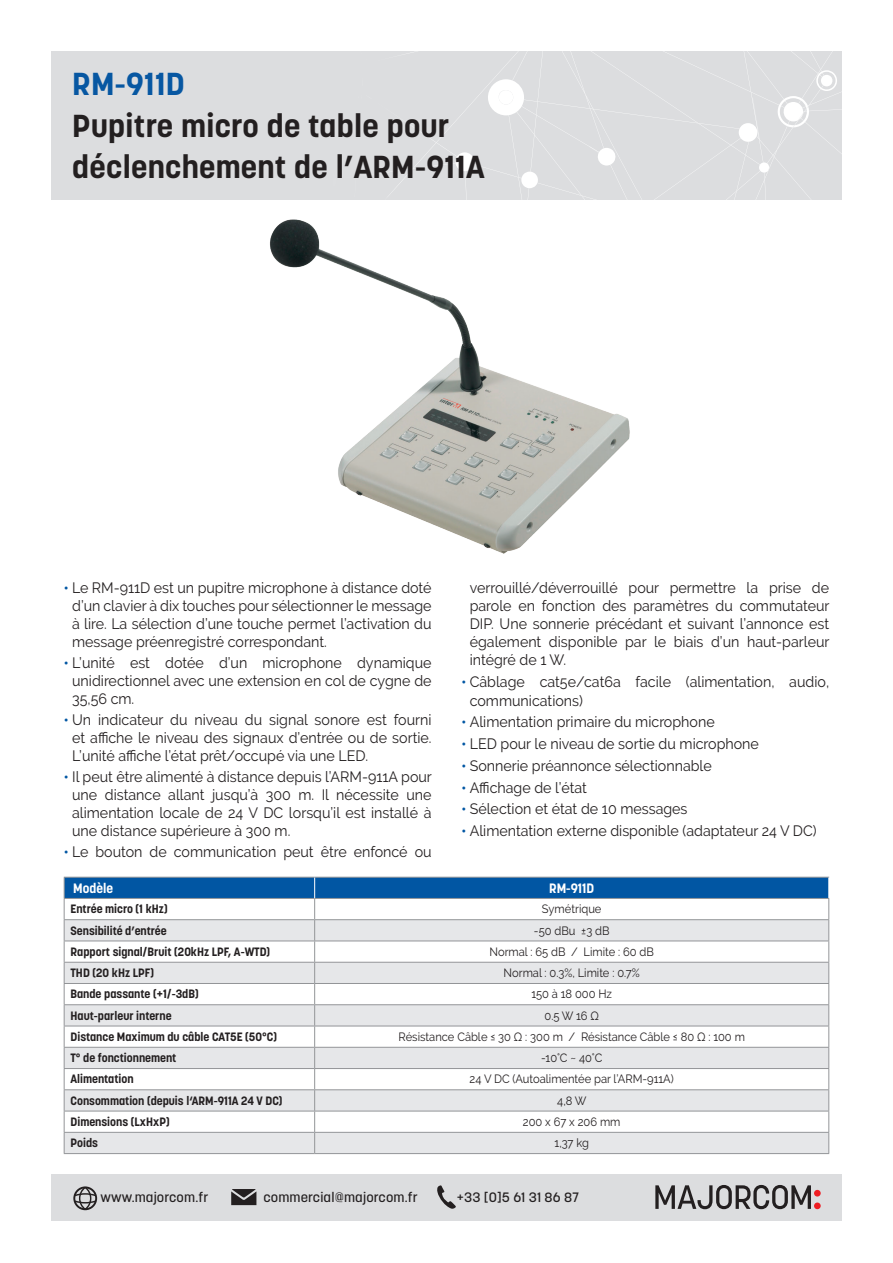
<style>
.page{position:relative;width:893px;height:1263px;background:#fff}
.page>*{position:absolute;margin:0;border:0;box-sizing:border-box;transform-origin:0 0}
.t1{font:700 31.5px/41.7px "Korolev";letter-spacing:.01em;color:#231f20;scale:1.05 1}
.t2{font:700 31.5px "Korolev";letter-spacing:.01em;color:#0757a2;scale:1.05 1}
.t3{font:15px/18px "Raleway";color:#231f20;text-align:justify;scale:.95 1}
.t4{font:500 13.5px "Korolev";letter-spacing:.01em;color:#231f20;scale:1.05 1}
.t5{font:700 13.5px "Korolev";color:#fff}
.t6{font:700 12px "Korolev";color:#231f20}
.t7{font:12px "Raleway";color:#231f20;scale:.93 1}
.s1{font-weight:700;font-size:14.25px;color:#0156a3}
</style>
<div class="page">
<div style="left:51px;top:51px;width:791px;height:149px;background:#dcdddf"></div>
<svg style="left:390px;top:51px;width:452px;height:149px"></svg>
<div style="left:51px;top:1174px;width:791px;height:46px;background:#dcdddf"></div>
<svg style="left:655px;top:1185px;width:166px;height:24px"></svg>
<svg style="left:73px;top:1186px;width:24px;height:24px"></svg>
<svg style="left:231px;top:1189px;width:25px;height:16px"></svg>
<svg style="left:437px;top:1185px;width:19px;height:24px"></svg>
<img style="left:270px;top:219px;width:360px;height:335px">
<hr style="left:64px;top:1153px;width:251px;height:1px;background:#939598">
<hr style="left:315px;top:1153px;width:514px;height:1px;background:#939598">
<svg style="left:64px;top:877px;width:765px;height:276px"></svg>
<hr style="left:315px;top:1047px;width:514px;height:1px;background:#939598">
<h1 class="t2" style="left:72px;top:64px;width:109px">RM-911D</h1>
<h1 class="t1" style="left:72px;top:105px;width:394px">Pupitre micro de table pour déclenchement de l’ARM-911A</h1>
<p class="t3" style="left:72px;top:579px;width:380px;text-indent:-8px"><span class="s1">•</span> Le RM-911D est un pupitre microphone à distance doté d’un clavier à dix touches pour sélectionner le message à lire. La sélection d’une touche permet l’activation du message préenregistré correspondant.</p>
<p class="t3" style="left:72px;top:654px;width:380px;text-indent:-8px"><span class="s1">•</span> L’unité est dotée d’un microphone dynamique unidirectionnel avec une extension en col de cygne de 35,56 cm.</p>
<p class="t3" style="left:72px;top:711px;width:380px;text-indent:-8px"><span class="s1">•</span> Un indicateur du niveau du signal sonore est fourni et affiche le niveau des signaux d’entrée ou de sortie.<br>L’unité affiche l’état prêt/occupé via une LED.</p>
<p class="t3" style="left:72px;top:768px;width:380px;text-indent:-8px"><span class="s1">•</span> Il peut être alimenté à distance depuis l’ARM-911A pour une distance allant jusqu’à 300 m. Il nécessite une alimentation locale de 24 V DC lorsqu’il est installé à une distance supérieure à 300 m.</p>
<p class="t3" style="left:64px;top:843px;width:389px"><span class="s1">•</span> Le bouton de communication peut être enfoncé ou</p>
<p class="t3" style="left:470px;top:579px;width:380px">verrouillé/déverrouillé pour permettre la prise de parole en fonction des paramètres du commutateur DIP. Une sonnerie précédant et suivant l’annonce est également disponible par le biais d’un haut-parleur intégré de 1 W.</p>
<p class="t3" style="left:470px;top:672px;width:380px;line-height:18.8px;text-indent:-8px"><span class="s1">•</span> Câblage cat5e/cat6a facile (alimentation, audio, communications)</p>
<p class="t3" style="left:461px;top:713px;width:268px"><span class="s1">•</span> Alimentation primaire du microphone</p>
<p class="t3" style="left:461px;top:735px;width:315px"><span class="s1">•</span> LED pour le niveau de sortie du microphone</p>
<p class="t3" style="left:461px;top:756px;width:265px"><span class="s1">•</span> Sonnerie préannonce sélectionnable</p>
<p class="t3" style="left:461px;top:778px;width:134px"><span class="s1">•</span> Affichage de l’état</p>
<p class="t3" style="left:461px;top:800px;width:240px"><span class="s1">•</span> Sélection et état de 10 messages</p>
<p class="t3" style="left:461px;top:822px;width:376px"><span class="s1">•</span> Alimentation externe disponible (adaptateur 24 V DC)</p>
<p class="t5" style="left:73px;top:879px;width:41px">Modèle</p>
<p class="t5" style="left:549px;top:879px;width:47px">RM-911D</p>
<p class="t6" style="left:71px;top:901px;width:99px">Entrée micro (1 kHz)</p>
<p class="t7" style="left:542px;top:902px;width:66px">Symétrique</p>
<p class="t6" style="left:71px;top:923px;width:98px">Sensibilité d’entrée</p>
<p class="t7" style="left:534px;top:923px;width:83px">-50 dBu ±3 dB</p>
<p class="t6" style="left:71px;top:944px;width:201px">Rapport signal/Bruit (20kHz LPF, A-WTD)</p>
<p class="t7" style="left:489px;top:945px;width:178px">Normal : 65 dB / Limite : 60 dB</p>
<p class="t6" style="left:71px;top:965px;width:85px">THD (20 kHz LPF)</p>
<p class="t7" style="left:504px;top:966px;width:148px">Normal : 0.3%, Limite : 0.7%</p>
<p class="t6" style="left:71px;top:986px;width:130px">Bande passante (+1/-3dB)</p>
<p class="t7" style="left:531px;top:987px;width:88px">150 à 18 000 Hz</p>
<p class="t6" style="left:71px;top:1008px;width:103px">Haut-parleur interne</p>
<p class="t7" style="left:544px;top:1008px;width:60px">0.5 W 16 Ω</p>
<p class="t6" style="left:71px;top:1029px;width:208px">Distance Maximum du câble CAT5E (50°C)</p>
<p class="t7" style="left:399px;top:1030px;width:374px">Résistance Câble ≤ 30 Ω : 300 m / Résistance Câble ≤ 80 Ω : 100 m</p>
<p class="t6" style="left:71px;top:1050px;width:107px">T° de fonctionnement</p>
<p class="t7" style="left:541px;top:1051px;width:67px">-10°C ~ 40°C</p>
<p class="t6" style="left:71px;top:1071px;width:65px">Alimentation</p>
<p class="t7" style="left:470px;top:1072px;width:221px">24 V DC (Autoalimentée par l’ARM-911A)</p>
<p class="t6" style="left:71px;top:1093px;width:213px">Consommation (depuis l‘ARM-911A 24 V DC)</p>
<p class="t7" style="left:557px;top:1093px;width:33px">4,8 W</p>
<p class="t6" style="left:71px;top:1114px;width:101px">Dimensions (LxHxP)</p>
<p class="t7" style="left:523px;top:1115px;width:106px">200 x 67 x 206 mm</p>
<p class="t6" style="left:71px;top:1135px;width:29px">Poids</p>
<p class="t7" style="left:555px;top:1136px;width:38px">1,37 kg</p>
<p class="t4" style="left:100px;top:1188px;width:104px">www.majorcom.fr</p>
<p class="t4" style="left:263px;top:1188px;width:149px">commercial@majorcom.fr</p>
<p class="t4" style="left:457px;top:1188px;width:118px">+33 [0]5 61 31 86 87</p>
</div>
